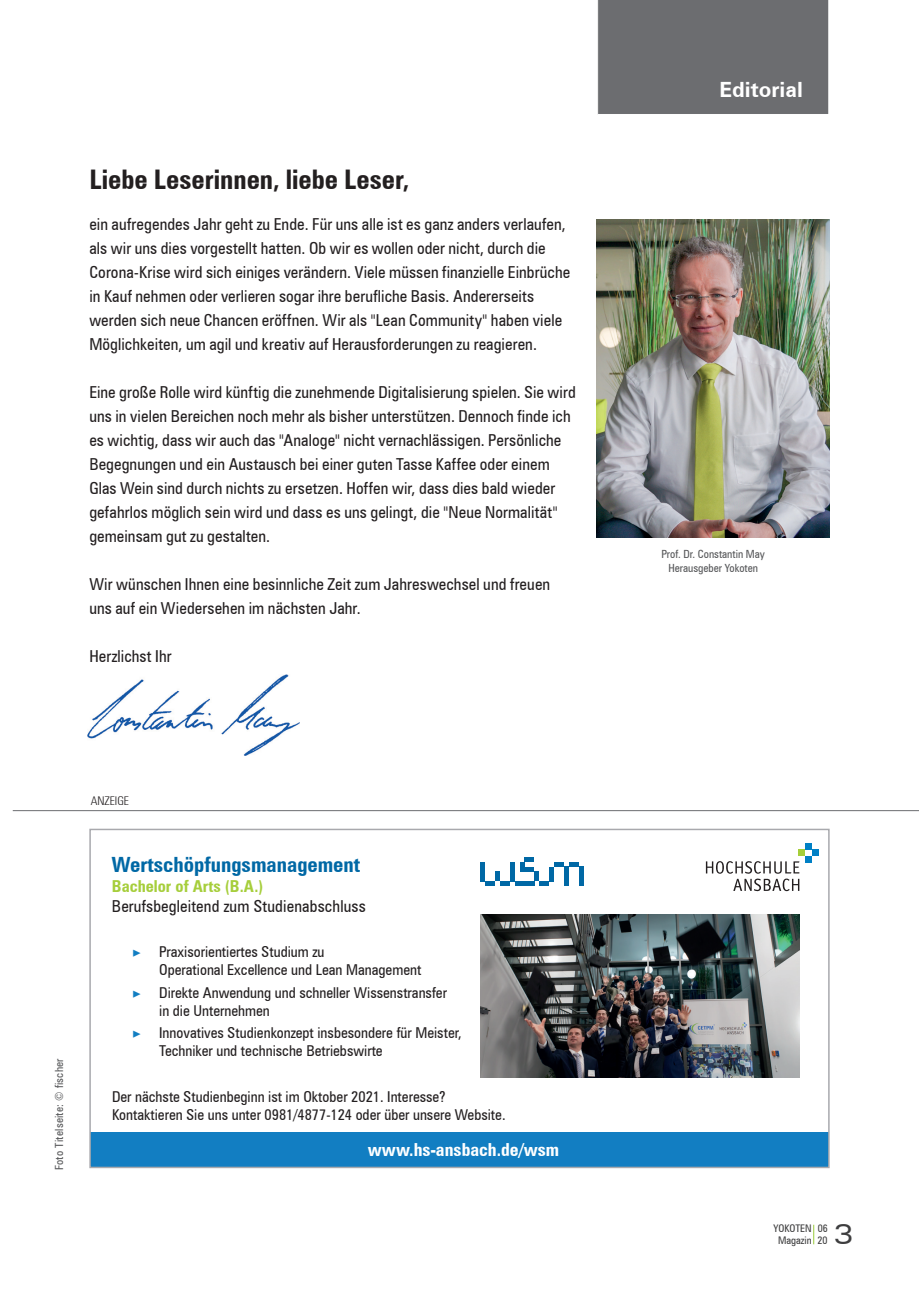
<style>
.page{position:relative;width:919px;height:1289px;background:#fff}
.page>*{position:absolute;margin:0;border:0;box-sizing:border-box;transform-origin:0 0}
.t1{font:expanded 27.75px "Zurich BT";color:#3e3e3f}
.t2{font:700 condensed 27px "Zurich BT";color:#231f20}
.t3{font:700 condensed 21px "Zurich BT";color:#0068a5}
.t4{font:700 21px "Zurich BT";color:#fff}
.t5{font:700 condensed 18px "Zurich BT";color:#fff}
.t6{font:condensed 16.5px/24px "Zurich BT";letter-spacing:.005em;color:#231f20}
.t7{font:700 condensed 16.5px "Zurich BT";color:#a6ce3b}
.t8{font:condensed 15px/18px "Zurich BT";color:#231f20}
.t9{font:300 condensed 15px "Zurich BT";letter-spacing:-.025em;color:#fff}
.t10{font:300 condensed 12px "Zurich BT";color:#231f20}
.t11{font:condensed 11.25px/13.5px "Zurich BT";color:#57585a;text-align:center}
.t12{font:condensed 11.25px "Zurich BT";letter-spacing:.02em;color:#57585a}
.t13{font:condensed 10.5px/12px "Zurich BT";color:#3e3e3f}
.s1{font-family:"Minion Pro";font-stretch:normal;color:#127ec2}
</style>
<div class="page">
<img style="left:597px;top:219px;width:232px;height:319px">
<img style="left:88px;top:674px;width:212px;height:81px">
<div style="left:90px;top:1131px;width:738px;height:36px;background:#127ec2"></div>
<svg style="left:705px;top:861px;width:94px;height:30px"></svg>
<div style="left:804px;top:842px;width:7px;height:7px;background:#0080c5"></div>
<div style="left:811px;top:849px;width:7px;height:7px;background:#0080c5"></div>
<div style="left:804px;top:856px;width:7px;height:7px;background:#0080c5"></div>
<div style="left:797px;top:849px;width:7px;height:7px;background:#a6ce39"></div>
<img style="left:480px;top:914px;width:319px;height:163px">
<div style="left:485px;top:881px;width:10px;height:5px;background:#0068a5"></div>
<div style="left:524px;top:866px;width:10px;height:5px;background:#0068a5"></div>
<div style="left:480px;top:861px;width:5px;height:20px;background:#0068a5"></div>
<div style="left:514px;top:881px;width:20px;height:5px;background:#0068a5"></div>
<div style="left:524px;top:856px;width:10px;height:5px;background:#0068a5"></div>
<div style="left:495px;top:871px;width:5px;height:10px;background:#0068a5"></div>
<div style="left:500px;top:881px;width:9px;height:5px;background:#0068a5"></div>
<div style="left:509px;top:861px;width:5px;height:20px;background:#0068a5"></div>
<div style="left:534px;top:871px;width:5px;height:10px;background:#0068a5"></div>
<div style="left:519px;top:861px;width:5px;height:10px;background:#0068a5"></div>
<div style="left:568px;top:861px;width:10px;height:5px;background:#0068a5"></div>
<div style="left:539px;top:881px;width:10px;height:5px;background:#0068a5"></div>
<div style="left:554px;top:861px;width:10px;height:5px;background:#0068a5"></div>
<div style="left:549px;top:866px;width:5px;height:15px;background:#0068a5"></div>
<div style="left:578px;top:866px;width:5px;height:20px;background:#0068a5"></div>
<hr style="left:564px;top:866px;width:4px;height:20px;background:#0068a5">
<div style="left:89px;top:828px;width:740px;height:340px;border:2px solid #a8a9ad"></div>
<hr style="left:13px;top:810px;width:905px;height:1px;background:#6c6d70">
<svg style="left:813px;top:1224px;width:1px;height:20px"></svg>
<div style="left:597px;top:0;width:232px;height:114px;background:#6c6d70"></div>
<h2 class="t2" style="left:89px;top:163px;width:321px">Liebe Leserinnen, liebe Leser,</h2>
<p class="t6" style="left:89px;top:212px;width:482px">ein aufregendes Jahr geht zu Ende. Für uns alle ist es ganz anders verlaufen, als wir uns dies vorgestellt hatten. Ob wir es wollen oder nicht, durch die Corona-Krise wird sich einiges verändern. Viele müssen finanzielle Einbrüche in Kauf nehmen oder verlieren sogar ihre berufliche Basis. Andererseits werden sich neue Chancen eröffnen. Wir als "Lean Community" haben viele Möglichkeiten, um agil und kreativ auf Herausforderungen zu reagieren.</p>
<p class="t6" style="left:89px;top:380px;width:488px">Eine große Rolle wird künftig die zunehmende Digitalisierung spielen. Sie wird uns in vielen Bereichen noch mehr als bisher unterstützen. Dennoch finde ich es wichtig, dass wir auch das "Analoge" nicht vernachlässigen. Persönliche Begegnungen und ein Austausch bei einer guten Tasse Kaffee oder einem Glas Wein sind durch nichts zu ersetzen. Hoffen wir, dass dies bald wieder gefahrlos möglich sein wird und dass es uns gelingt, die "Neue Normalität" gemeinsam gut zu gestalten.</p>
<p class="t6" style="left:89px;top:572px;width:462px">Wir wünschen Ihnen eine besinnliche Zeit zum Jahreswechsel und freuen uns auf ein Wiedersehen im nächsten Jahr.</p>
<p class="t6" style="left:89px;top:644px;width:84px">Herzlichst Ihr</p>
<p class="t12" style="left:52px;top:1170px;width:114px;rotate:-90deg">Foto Titelseite: © fischer</p>
<p class="t10" style="left:91px;top:793px;width:40px">ANZEIGE</p>
<p class="t3" style="left:112px;top:852px;width:250px">Wertschöpfungsmanagement</p>
<p class="t7" style="left:112px;top:876px;width:153px">Bachelor of Arts (B.A.)</p>
<p class="t6" style="left:112px;top:894px;width:255px">Berufsbegleitend zum Studienabschluss</p>
<p class="t8" style="left:159px;top:942px;width:263px;text-indent:-27px"><span class="s1">▶</span> Praxisorientiertes Studium zu<br>Operational Excellence und Lean Management</p>
<p class="t8" style="left:159px;top:983px;width:289px;text-indent:-27px"><span class="s1">▶</span> Direkte Anwendung und schneller Wissenstransfer in die Unternehmen</p>
<p class="t8" style="left:159px;top:1023px;width:304px;text-indent:-27px"><span class="s1">▶</span> Innovatives Studienkonzept insbesondere für Meister,<br>Techniker und technische Betriebswirte</p>
<p class="t8" style="left:112px;top:1087px;width:395px">Der nächste Studienbeginn ist im Oktober 2021. Interesse?<br>Kontaktieren Sie uns unter 0981/4877-124 oder über unsere Website.</p>
<p class="t5" style="left:368px;top:1138px;width:193px">www.hs-ansbach.de/wsm</p>
<p class="t4" style="left:719px;top:77px;width:85px">Editorial</p>
<p class="t9" style="left:712px;top:83px;width:92px">Bachelor-Studium</p>
<p class="t11" style="left:661px;top:547px;width:105px">Prof. Dr. Constantin May<br>Herausgeber Yokoten</p>
<p class="t13" style="left:773px;top:1222px;width:39px;text-align:center">YOKOTEN<br>Magazin</p>
<h1 class="t1" style="left:833px;top:1218px;width:22px">3</h1>
<p class="t13" style="left:817px;top:1222px;width:12px">06<br>20</p>
</div>
